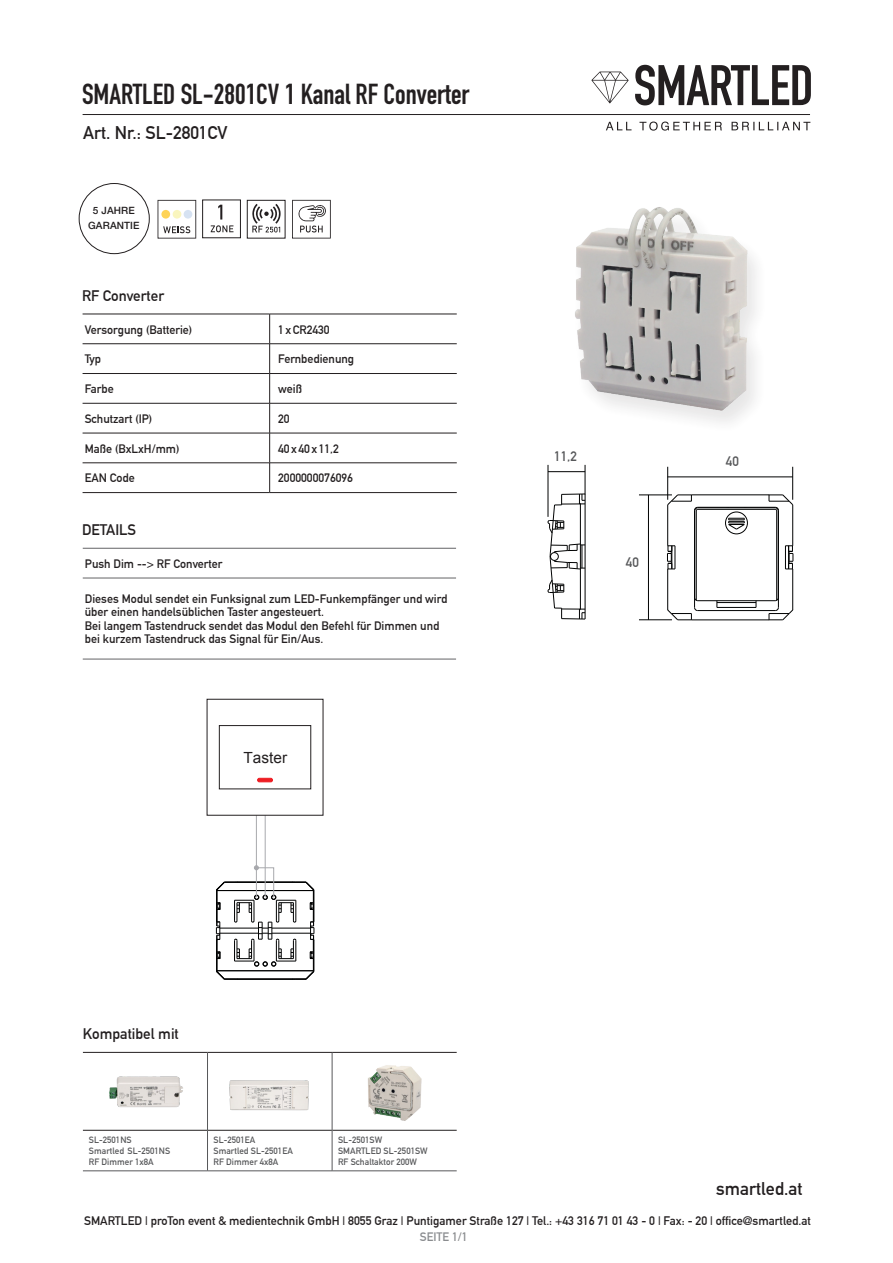
<style>
.page{position:relative;width:893px;height:1263px;background:#fff}
.page>*{position:absolute;margin:0;border:0;box-sizing:border-box;transform-origin:0 0}
.t1{font:700 28.5px "DIN Condensed";color:#231f20}
.t2{font:700 18px "DIN Alternate";color:#231f20}
.t3{font:15.3px "Arial";color:#231f20}
.t4{font:700 15px "DIN Alternate";color:#231f20}
.t5{font:700 13.5px "DIN Alternate";color:#57585a}
.t6{font:700 12.15px "DIN Alternate";color:#231f20}
.t7{font:700 12px/13.5px "DIN Alternate";color:#231f20}
.t8{font:700 12px "DIN Alternate";color:#8a8c8f}
.t9{font:500 10.05px "Helvetica Neue LT Std";letter-spacing:.01em;color:#231f20}
.t10{font:700 9px "DIN Alternate";letter-spacing:.005em;color:#57585a}
</style>
<div class="page">
<hr style="left:83px;top:114px;width:727px;height:1px;background:#231f20">
<svg style="left:591px;top:72px;width:38px;height:31px"></svg>
<svg style="left:606px;top:122px;width:204px;height:9px"></svg>
<svg style="left:635px;top:65px;width:176px;height:40px"></svg>
<div style="left:79px;top:183px;width:71px;height:71px;border:1px solid #231f20;border-radius:50%"></div>
<svg style="left:83px;top:577px;width:373px;height:82px"></svg>
<hr style="left:83px;top:548px;width:373px;height:1px;background:#636366">
<hr style="left:83px;top:578px;width:373px;height:1px;background:#636366">
<hr style="left:83px;top:659px;width:373px;height:1px;background:#636366">
<svg style="left:83px;top:315px;width:374px;height:88px"></svg>
<hr style="left:83px;top:403px;width:187px;height:1px;background:#231f20">
<hr style="left:270px;top:403px;width:187px;height:1px;background:#231f20">
<hr style="left:269px;top:403px;width:1px;height:30px;background:#231f20">
<hr style="left:83px;top:433px;width:187px;height:1px;background:#231f20">
<hr style="left:270px;top:433px;width:187px;height:1px;background:#231f20">
<hr style="left:269px;top:433px;width:1px;height:30px;background:#231f20">
<hr style="left:83px;top:463px;width:187px;height:1px;background:#231f20">
<hr style="left:270px;top:463px;width:187px;height:1px;background:#231f20">
<svg style="left:269px;top:463px;width:1px;height:29px"></svg>
<hr style="left:83px;top:492px;width:187px;height:1px;background:#231f20">
<hr style="left:270px;top:492px;width:187px;height:1px;background:#231f20">
<hr style="left:83px;top:314px;width:187px;height:1px;background:#231f20">
<hr style="left:270px;top:314px;width:187px;height:1px;background:#231f20">
<hr style="left:667px;top:467px;width:1px;height:33px;background:#010202">
<hr style="left:792px;top:467px;width:1px;height:33px;background:#010202">
<hr style="left:667px;top:477px;width:126px;height:1px;background:#010202">
<hr style="left:639px;top:495px;width:33px;height:1px;background:#010202">
<hr style="left:639px;top:619px;width:33px;height:1px;background:#010202">
<hr style="left:648px;top:495px;width:1px;height:125px;background:#010202">
<hr style="left:667px;top:569px;width:1px;height:41px;background:#010202">
<hr style="left:667px;top:505px;width:1px;height:41px;background:#010202">
<hr style="left:691px;top:620px;width:78px;height:1px;background:#010202">
<hr style="left:698px;top:610px;width:77px;height:1px;background:#010202">
<hr style="left:717px;top:607px;width:39px;height:1px;background:#010202">
<hr style="left:717px;top:602px;width:39px;height:1px;background:#010202">
<hr style="left:698px;top:600px;width:77px;height:1px;background:#010202">
<hr style="left:694px;top:510px;width:1px;height:97px;background:#010202">
<hr style="left:696px;top:511px;width:1px;height:89px;background:#010202">
<svg style="left:728px;top:518px;width:17px;height:12px"></svg>
<hr style="left:776px;top:511px;width:1px;height:89px;background:#010202">
<hr style="left:778px;top:510px;width:1px;height:97px;background:#010202">
<hr style="left:698px;top:509px;width:77px;height:1px;background:#010202">
<hr style="left:698px;top:507px;width:77px;height:1px;background:#010202">
<hr style="left:792px;top:505px;width:1px;height:41px;background:#010202">
<hr style="left:792px;top:569px;width:1px;height:41px;background:#010202">
<hr style="left:691px;top:495px;width:78px;height:1px;background:#010202">
<div style="left:725px;top:512px;width:22px;height:22px;border:1px solid #010202;border-radius:50%"></div>
<svg style="left:667px;top:494px;width:31px;height:17px"></svg>
<svg style="left:667px;top:545px;width:9px;height:25px"></svg>
<svg style="left:785px;top:545px;width:9px;height:25px"></svg>
<svg style="left:667px;top:607px;width:31px;height:13px"></svg>
<svg style="left:768px;top:494px;width:25px;height:17px"></svg>
<svg style="left:768px;top:607px;width:26px;height:14px"></svg>
<svg style="left:547px;top:465px;width:39px;height:154px"></svg>
<img style="left:575px;top:207px;width:181px;height:215px">
<hr style="left:265px;top:815px;width:1px;height:82px;background:#a8a9ad">
<hr style="left:256px;top:815px;width:1px;height:82px;background:#a8a9ad">
<svg style="left:216px;top:865px;width:99px;height:115px"></svg>
<div style="left:219px;top:725px;width:92px;height:64px;border:1px solid #231f20"></div>
<div style="left:257px;top:778px;width:16px;height:4px;border:1px solid #ee1d23;border-radius:2px"></div>
<svg style="left:158px;top:200px;width:38px;height:39px"></svg>
<div style="left:173px;top:210px;width:8px;height:9px;background:#f9f5be;border-radius:50%"></div>
<div style="left:184px;top:210px;width:8px;height:9px;background:#d6e2f2;border-radius:50%"></div>
<div style="left:161px;top:210px;width:9px;height:9px;background:#fed358;border-radius:50%"></div>
<div style="left:247px;top:200px;width:38px;height:39px;border:1px solid #231f20"></div>
<svg style="left:252px;top:204px;width:29px;height:28px"></svg>
<div style="left:202px;top:200px;width:39px;height:38px;border:1px solid #231f20"></div>
<svg style="left:211px;top:205px;width:22px;height:27px"></svg>
<svg style="left:292px;top:200px;width:39px;height:39px"></svg>
<img style="left:83px;top:1053px;width:249px;height:77px">
<img style="left:368px;top:1065px;width:54px;height:56px">
<hr style="left:83px;top:1130px;width:124px;height:1px;background:#231f20">
<hr style="left:208px;top:1130px;width:124px;height:1px;background:#231f20">
<hr style="left:332px;top:1130px;width:125px;height:1px;background:#231f20">
<hr style="left:83px;top:1170px;width:124px;height:1px;background:#57585a">
<hr style="left:207px;top:1170px;width:125px;height:1px;background:#57585a">
<hr style="left:332px;top:1170px;width:125px;height:1px;background:#57585a">
<hr style="left:83px;top:1052px;width:124px;height:1px;background:#231f20">
<hr style="left:207px;top:1052px;width:125px;height:1px;background:#231f20">
<hr style="left:332px;top:1052px;width:125px;height:1px;background:#231f20">
<hr style="left:207px;top:1053px;width:1px;height:77px;background:#57585a">
<hr style="left:207px;top:1130px;width:1px;height:41px;background:#57585a">
<hr style="left:332px;top:1053px;width:1px;height:77px;background:#57585a">
<hr style="left:332px;top:1130px;width:1px;height:41px;background:#57585a">
<p class="t1" style="left:82px;top:75px;width:389px">SMARTLED SL-2801CV 1 Kanal RF Converter</p>
<p class="t2" style="left:83px;top:119px;width:146px">Art. Nr.: SL-2801CV</p>
<p class="t9" style="left:93px;top:204px;width:43px">5 JAHRE</p>
<p class="t9" style="left:88px;top:219px;width:53px">GARANTIE</p>
<p class="t4" style="left:82px;top:284px;width:84px">RF Converter</p>
<p class="t7" style="left:85px;top:322px;width:109px">Versorgung (Batterie)</p>
<p class="t7" style="left:278px;top:322px;width:53px">1 xCR2430</p>
<p class="t7" style="left:85px;top:351px;width:18px">Typ</p>
<p class="t7" style="left:278px;top:351px;width:77px">Fernbedienung</p>
<p class="t7" style="left:85px;top:381px;width:31px">Farbe</p>
<p class="t7" style="left:278px;top:381px;width:25px">weiß</p>
<p class="t7" style="left:85px;top:411px;width:69px">Schutzart (IP)</p>
<p class="t7" style="left:278px;top:411px;width:13px">20</p>
<p class="t7" style="left:85px;top:441px;width:96px">Maße (BxLxH/mm)</p>
<p class="t7" style="left:278px;top:441px;width:62px">40 x 40 x 11,2</p>
<p class="t7" style="left:85px;top:471px;width:51px">EAN Code</p>
<p class="t7" style="left:278px;top:471px;width:76px">2000000076096</p>
<p class="t4" style="left:82px;top:519px;width:56px">DETAILS</p>
<p class="t7" style="left:85px;top:556px;width:139px">Push Dim --&gt; RF Converter</p>
<p class="t7" style="left:85px;top:591px;width:364px">Dieses Modul sendet ein Funksignal zum LED-Funkempfänger und wird über einen handelsüblichen Taster angesteuert.</p>
<p class="t7" style="left:85px;top:618px;width:356px">Bei langem Tastendruck sendet das Modul den Befehl für Dimmen und bei kurzem Tastendruck das Signal für Ein/Aus.</p>
<p class="t3" style="left:244px;top:747px;width:45px">Taster</p>
<p class="t4" style="left:83px;top:1022px;width:97px">Kompatibel mit</p>
<p class="t10" style="left:89px;top:1133px;width:44px">SL-2501NS</p>
<p class="t10" style="left:89px;top:1144px;width:83px">Smartled SL-2501NS</p>
<p class="t10" style="left:89px;top:1155px;width:66px">RF Dimmer 1x8A</p>
<p class="t10" style="left:213px;top:1133px;width:43px">SL-2501EA</p>
<p class="t10" style="left:213px;top:1144px;width:81px">Smartled SL-2501EA</p>
<p class="t10" style="left:213px;top:1155px;width:66px">RF Dimmer 4x8A</p>
<p class="t10" style="left:338px;top:1133px;width:46px">SL-2501SW</p>
<p class="t10" style="left:338px;top:1144px;width:91px">SMARTLED SL-2501SW</p>
<p class="t10" style="left:338px;top:1155px;width:80px">RF Schaltaktor 200W</p>
<p class="t5" style="left:554px;top:446px;width:24px">11,2</p>
<p class="t5" style="left:726px;top:451px;width:15px">40</p>
<p class="t5" style="left:626px;top:552px;width:15px">40</p>
<p class="t2" style="left:716px;top:1175px;width:88px">smartled.at</p>
<p class="t6" style="left:84px;top:1211px;width:728px">SMARTLED | proTon event &amp; medientechnik GmbH | 8055 Graz | Puntigamer Straße 127 | Tel.: +43 316 71 01 43 - 0 | Fax: - 20 | office@smartled.at</p>
<p class="t8" style="left:420px;top:1228px;width:49px">SEITE 1/1</p>
</div>
